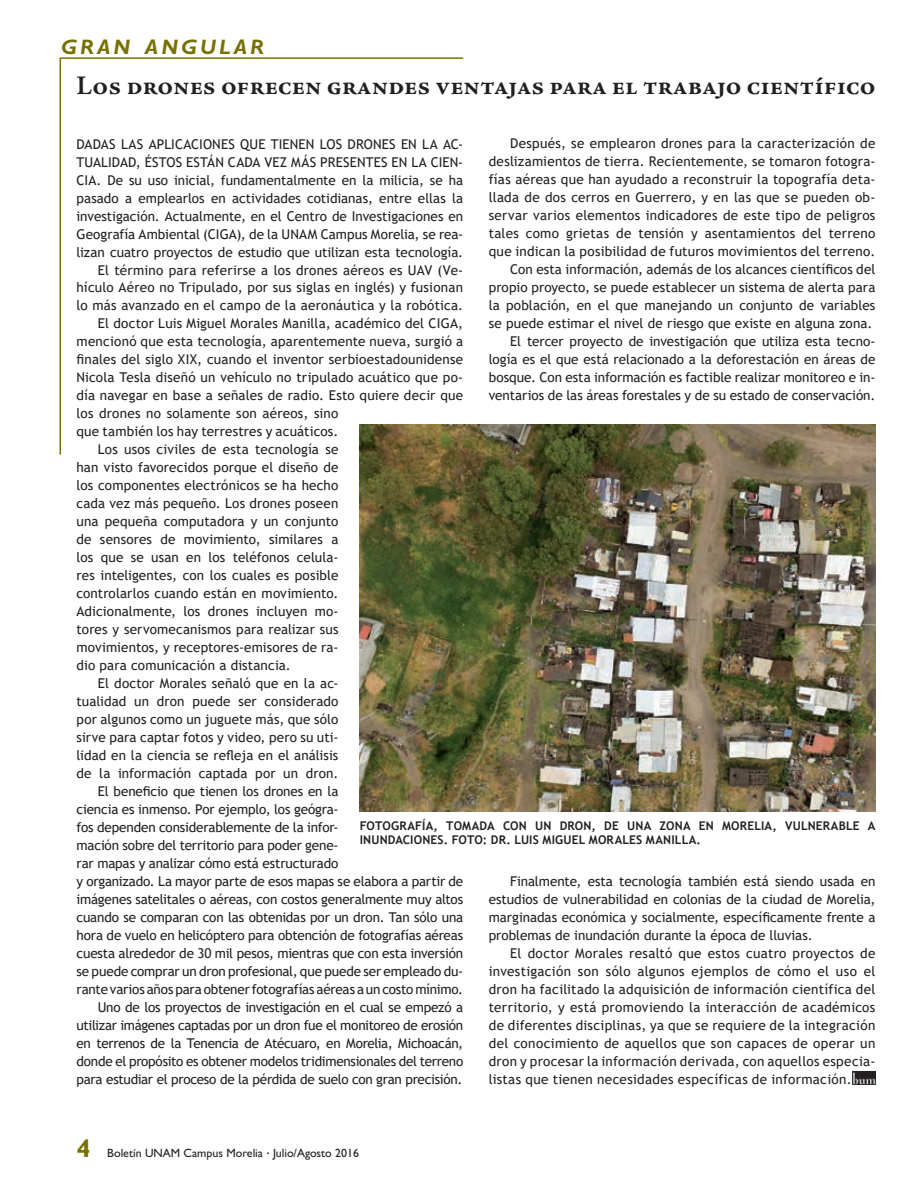
<style>
.page{position:relative;width:918px;height:1188px;background:#fff}
.page>*{position:absolute;margin:0;border:0;box-sizing:border-box;transform-origin:0 0}
.t1{font:700 27px "Adobe Jenson Pro";color:#231f20}
.t2{font:700 25.5px "Gill Sans Std";color:#787000}
.t3{font:italic 700 21px "Gill Sans Std";letter-spacing:.145em;color:#787000}
.t4{font:13.5px/18px "Trebuchet MS";letter-spacing:.005em;color:#231f20;text-align:justify}
.t5{font:13.5px "Trebuchet MS";letter-spacing:-.015em;color:#231f20}
.t6{font:13.5px "Trebuchet MS";letter-spacing:-.02em;color:#231f20}
.t7{font:13.5px "Trebuchet MS";letter-spacing:-.025em;color:#231f20}
.t8{font:700 12px/14.4px "Trebuchet MS";letter-spacing:.015em;color:#231f20}
.t9{font:12px "Gill Sans Std";color:#231f20}
</style>
<div class="page">
<svg style="left:59px;top:57px;width:406px;height:399px"></svg>
<img style="left:852px;top:1072px;width:23px;height:13px">
<img style="left:360px;top:425px;width:515px;height:386px">
<h3 class="t3" style="left:61px;top:34px;width:204px">GRAN ANGULAR</h3>
<h1 class="t1" style="left:77px;top:70px;width:800px">Los drones ofrecen grandes ventajas para el trabajo científico</h1>
<p class="t4" style="left:489px;top:134px;width:388px;text-align:right">Después, se emplearon drones para la caracterización de deslizamientos de tierra. Recientemente, se tomaron fotogra&shy;fías aéreas que han ayudado a reconstruir la topografía deta&shy;llada de dos cerros en Guerrero, y en las que se pueden ob&shy;servar varios elementos indicadores de este tipo de peligros tales como grietas de tensión y asentamientos del terreno que indican la posibilidad de futuros movimientos del terreno.<br>Con esta información, además de los alcances científicos del propio proyecto, se puede establecer un sistema de alerta para la población, en el que manejando un conjunto de variables se puede estimar el nivel de riesgo que existe en alguna zona.<br>El tercer proyecto de investigación que utiliza esta tecno&shy;logía es el que está relacionado a la deforestación en áreas de bosque. Con esta información es factible realizar monitoreo e in&shy;ventarios de las áreas forestales y de su estado de conservación.</p>
<p class="t4" style="left:77px;top:135px;width:388px">DADAS LAS APLICACIONES QUE TIENEN LOS DRONES EN LA AC-</p>
<p class="t4" style="left:77px;top:153px;width:388px">TUALIDAD, ÉSTOS ESTÁN CADA VEZ MÁS PRESENTES EN LA CIEN-</p>
<p class="t4" style="left:77px;top:171px;width:388px">CIA. De su uso inicial, fundamentalmente en la milicia, se ha</p>
<p class="t4" style="left:77px;top:189px;width:388px">pasado a emplearlos en actividades cotidianas, entre ellas la</p>
<p class="t4" style="left:77px;top:207px;width:388px">investigación. Actualmente, en el Centro de Investigaciones en</p>
<p class="t4" style="left:77px;top:225px;width:388px">Geografía Ambiental (CIGA), de la UNAM Campus Morelia, se rea-</p>
<p class="t4" style="left:77px;top:243px;width:388px">lizan cuatro proyectos de estudio que utilizan esta tecnología.</p>
<p class="t4" style="left:98px;top:261px;width:367px">El término para referirse a los drones aéreos es UAV (Ve-</p>
<p class="t4" style="left:77px;top:279px;width:388px">hículo Aéreo no Tripulado, por sus siglas en inglés) y fusionan</p>
<p class="t4" style="left:77px;top:297px;width:388px">lo más avanzado en el campo de la aeronáutica y la robótica.</p>
<p class="t4" style="left:98px;top:315px;width:367px">El doctor Luis Miguel Morales Manilla, académico del CIGA,</p>
<p class="t4" style="left:77px;top:333px;width:388px">mencionó que esta tecnología, aparentemente nueva, surgió a</p>
<p class="t4" style="left:77px;top:351px;width:388px">finales del siglo XIX, cuando el inventor serbioestadounidense</p>
<p class="t4" style="left:77px;top:369px;width:388px">Nicola Tesla diseñó un vehículo no tripulado acuático que po-</p>
<p class="t4" style="left:77px;top:387px;width:388px">día navegar en base a señales de radio. Esto quiere decir que</p>
<p class="t4" style="left:77px;top:405px;width:263px">los drones no solamente son aéreos, sino</p>
<p class="t4" style="left:77px;top:423px;width:263px">que también los hay terrestres y acuáticos.</p>
<p class="t4" style="left:98px;top:441px;width:242px">Los usos civiles de esta tecnología se</p>
<p class="t4" style="left:77px;top:459px;width:263px">han visto favorecidos porque el diseño de</p>
<p class="t4" style="left:77px;top:477px;width:263px">los componentes electrónicos se ha hecho</p>
<p class="t4" style="left:77px;top:495px;width:263px">cada vez más pequeño. Los drones poseen</p>
<p class="t4" style="left:77px;top:513px;width:263px">una pequeña computadora y un conjunto</p>
<p class="t4" style="left:77px;top:531px;width:263px">de sensores de movimiento, similares a</p>
<p class="t4" style="left:77px;top:549px;width:263px">los que se usan en los teléfonos celula-</p>
<p class="t4" style="left:77px;top:567px;width:263px">res inteligentes, con los cuales es posible</p>
<p class="t4" style="left:77px;top:585px;width:263px">controlarlos cuando están en movimiento.</p>
<p class="t4" style="left:77px;top:603px;width:263px">Adicionalmente, los drones incluyen mo-</p>
<p class="t4" style="left:77px;top:621px;width:263px">tores y servomecanismos para realizar sus</p>
<p class="t4" style="left:77px;top:639px;width:263px">movimientos, y receptores-emisores de ra-</p>
<p class="t4" style="left:77px;top:657px;width:216px">dio para comunicación a distancia.</p>
<p class="t4" style="left:98px;top:675px;width:242px">El doctor Morales señaló que en la ac-</p>
<p class="t4" style="left:77px;top:693px;width:263px">tualidad un dron puede ser considerado</p>
<p class="t4" style="left:77px;top:711px;width:263px">por algunos como un juguete más, que sólo</p>
<p class="t4" style="left:77px;top:729px;width:263px">sirve para captar fotos y video, pero su uti-</p>
<p class="t4" style="left:77px;top:747px;width:263px">lidad en la ciencia se refleja en el análisis</p>
<p class="t4" style="left:77px;top:764px;width:263px">de la información captada por un dron.</p>
<p class="t4" style="left:98px;top:782px;width:242px">El beneficio que tienen los drones en la</p>
<p class="t4" style="left:77px;top:800px;width:263px">ciencia es inmenso. Por ejemplo, los geógra-</p>
<p class="t4" style="left:77px;top:818px;width:263px">fos dependen considerablemente de la infor-</p>
<p class="t4" style="left:77px;top:836px;width:263px">mación sobre del territorio para poder gene-</p>
<p class="t5" style="left:77px;top:855px;width:263px">rar mapas y analizar cómo está estructurado</p>
<p class="t4" style="left:77px;top:872px;width:388px">y organizado. La mayor parte de esos mapas se elabora a partir de</p>
<p class="t5" style="left:77px;top:891px;width:388px">imágenes satelitales o aéreas, con costos generalmente muy altos</p>
<p class="t4" style="left:77px;top:908px;width:388px">cuando se comparan con las obtenidas por un dron. Tan sólo una</p>
<p class="t5" style="left:77px;top:927px;width:388px">hora de vuelo en helicóptero para obtención de fotografías aéreas</p>
<p class="t4" style="left:77px;top:944px;width:388px">cuesta alrededor de 30 mil pesos, mientras que con esta inversión</p>
<p class="t4" style="left:77px;top:962px;width:388px">se puede comprar un dron profesional, que puede ser empleado du-</p>
<p class="t5" style="left:77px;top:981px;width:388px">rante varios años para obtener fotografías aéreas a un costo mínimo.</p>
<p class="t6" style="left:98px;top:999px;width:367px">Uno de los proyectos de investigación en el cual se empezó a</p>
<p class="t7" style="left:77px;top:1017px;width:388px">utilizar imágenes captadas por un dron fue el monitoreo de erosión</p>
<p class="t6" style="left:77px;top:1035px;width:388px">en terrenos de la Tenencia de Atécuaro, en Morelia, Michoacán,</p>
<p class="t6" style="left:77px;top:1053px;width:388px">donde el propósito es obtener modelos tridimensionales del terreno</p>
<p class="t7" style="left:77px;top:1071px;width:387px">para estudiar el proceso de la pérdida de suelo con gran precisión.</p>
<p class="t8" style="left:360px;top:819px;width:517px">FOTOGRAFÍA, TOMADA CON UN DRON, DE UNA ZONA EN MORELIA, VULNERABLE A<br>INUNDACIONES. FOTO: DR. LUIS MIGUEL MORALES MANILLA.</p>
<p class="t4" style="left:489px;top:872px;width:388px;text-indent:21px">Finalmente, esta tecnología también está siendo usada en estudios de vulnerabilidad en colonias de la ciudad de Morelia, marginadas económica y socialmente, específicamente frente a problemas de inundación durante la época de lluvias.</p>
<p class="t4" style="left:489px;top:944px;width:388px;text-indent:21px">El doctor Morales resaltó que estos cuatro proyectos de investigación son sólo algunos ejemplos de cómo el uso el dron ha facilitado la adquisición de información científica del territorio, y está promoviendo la interacción de académicos de diferentes disciplinas, ya que se requiere de la integración del conocimiento de aquellos que son capaces de operar un dron y procesar la información derivada, con aquellos especia&shy;listas que tienen necesidades específicas de información.</p>
<h2 class="t2" style="left:77px;top:1133px;width:16px">4</h2>
<p class="t9" style="left:107px;top:1146px;width:253px">Boletín UNAM Campus Morelia <sup>.</sup> Julio/Agosto 2016</p>
</div>
